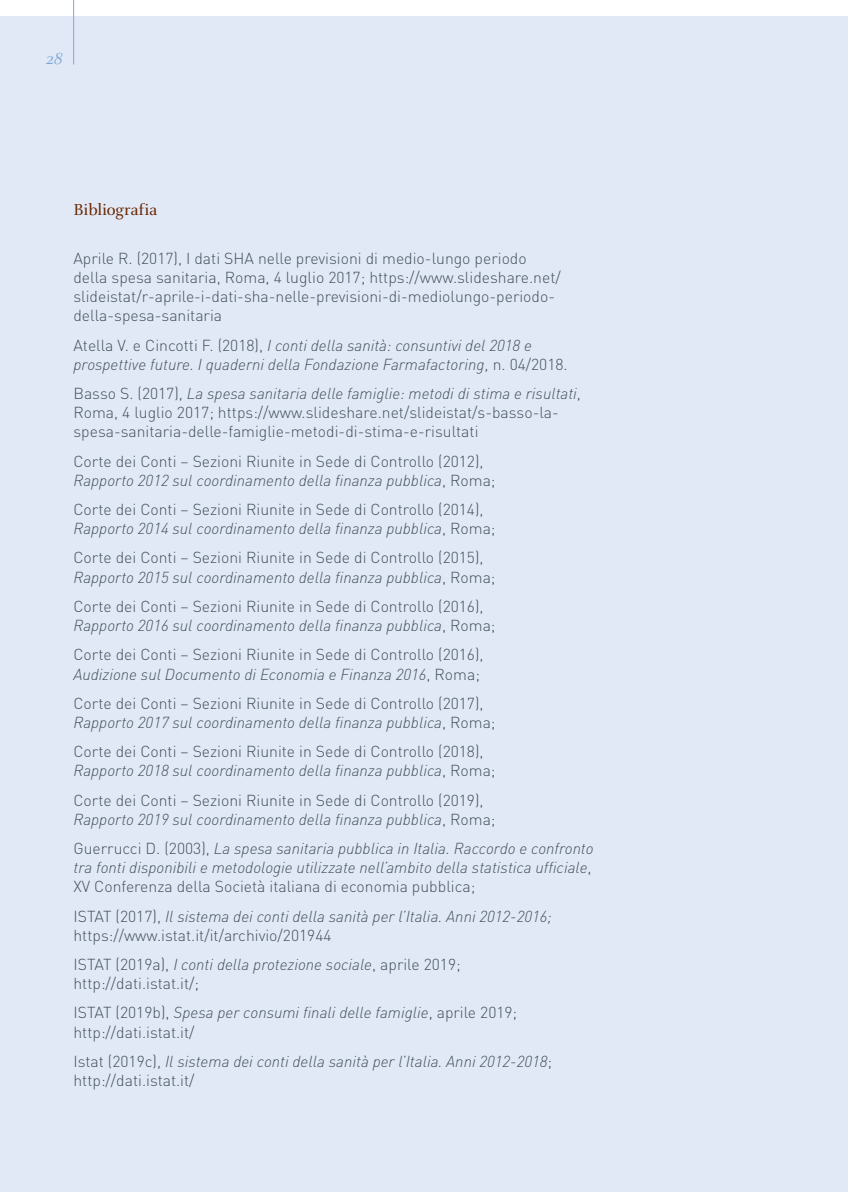
<style>
.page{position:relative;width:848px;height:1192px;background:#fff}
.page>*{position:absolute;margin:0;border:0;box-sizing:border-box;transform-origin:0 0}
.t1{font:17.5px "Celeste OT";letter-spacing:-.01em;color:#682701}
.t2{font:italic 17.5px "Celeste OT";color:#7ca7d8}
.t3{font:300 15.75px/19.2px "DINOT";color:#425159}
.t4{font:italic 300 15.75px/19.2px "DINOT";color:#425159}
.s1{font-style:normal}
.s2{font-style:italic}
</style>
<div class="page">
<div style="left:0;top:16px;width:845px;height:1176px;background:#e1e9f6"></div>
<hr style="left:845px;top:16px;width:2px;height:1176px;background:#e1e9f6">
<hr style="left:73px;top:0;width:1px;height:65px;background:#7ca7d8">
<p class="t2" style="left:45px;top:49px;width:19px">28</p>
<p class="t1" style="left:73px;top:200px;width:85px">Bibliografia</p>
<p class="t3" style="left:73px;top:248px;width:489px">Aprile R. (2017), I dati SHA nelle previsioni di medio-lungo periodo della spesa sanitaria, Roma, 4 luglio 2017; https://www.slideshare.net/ slideistat/r-aprile-i-dati-sha-nelle-previsioni-di-mediolungo-periodo&shy;della-spesa-sanitaria</p>
<p class="t4" style="left:73px;top:335px;width:495px"><span class="s1">Atella V. e Cincotti F. (2018),</span> I conti della sanità: consuntivi del 2018 e prospettive future. I quaderni della Fondazione Farmafactoring<span class="s1">, n. 04/2018.</span></p>
<p class="t3" style="left:73px;top:383px;width:509px">Basso S. (2017), <span class="s2">La spesa sanitaria delle famiglie: metodi di stima e risultati</span>,<br>Roma, 4 luglio 2017; https://www.slideshare.net/slideistat/s-basso-la&shy;spesa-sanitaria-delle-famiglie-metodi-di-stima-e-risultati</p>
<p class="t3" style="left:73px;top:451px;width:423px">Corte dei Conti – Sezioni Riunite in Sede di Controllo (2012),<br><span class="s2">Rapporto 2012 sul coordinamento della finanza pubblica</span>, Roma;</p>
<p class="t3" style="left:73px;top:499px;width:423px">Corte dei Conti – Sezioni Riunite in Sede di Controllo (2014),<br><span class="s2">Rapporto 2014 sul coordinamento della finanza pubblica</span>, Roma;</p>
<p class="t3" style="left:73px;top:548px;width:423px">Corte dei Conti – Sezioni Riunite in Sede di Controllo (2015),<br><span class="s2">Rapporto 2015 sul coordinamento della finanza pubblica</span>, Roma;</p>
<p class="t3" style="left:73px;top:596px;width:423px">Corte dei Conti – Sezioni Riunite in Sede di Controllo (2016),<br><span class="s2">Rapporto 2016 sul coordinamento della finanza pubblica</span>, Roma;</p>
<p class="t3" style="left:73px;top:644px;width:411px">Corte dei Conti – Sezioni Riunite in Sede di Controllo (2016),<br><span class="s2">Audizione sul Documento di Economia e Finanza 2016</span>, Roma;</p>
<p class="t3" style="left:73px;top:693px;width:423px">Corte dei Conti – Sezioni Riunite in Sede di Controllo (2017),<br><span class="s2">Rapporto 2017 sul coordinamento della finanza pubblica</span>, Roma;</p>
<p class="t3" style="left:73px;top:741px;width:423px">Corte dei Conti – Sezioni Riunite in Sede di Controllo (2018),<br><span class="s2">Rapporto 2018 sul coordinamento della finanza pubblica</span>, Roma;</p>
<p class="t3" style="left:73px;top:790px;width:423px">Corte dei Conti – Sezioni Riunite in Sede di Controllo (2019),<br><span class="s2">Rapporto 2019 sul coordinamento della finanza pubblica</span>, Roma;</p>
<p class="t4" style="left:73px;top:838px;width:521px"><span class="s1">Guerrucci D. (2003),</span> La spesa sanitaria pubblica in Italia. Raccordo e confronto tra fonti disponibili e metodologie utilizzate nell’ambito della statistica ufficiale<span class="s1">,<br>XV Conferenza della Società italiana di economia pubblica;</span></p>
<p class="t4" style="left:73px;top:906px;width:480px"><span class="s1">ISTAT (2017),</span> Il sistema dei conti della sanità per l’Italia. Anni 2012-2016; <span class="s1">https://www.istat.it/it/archivio/201944</span></p>
<p class="t3" style="left:73px;top:954px;width:388px">ISTAT (2019a), <span class="s2">I conti della protezione sociale</span>, aprile 2019; http://dati.istat.it/;</p>
<p class="t3" style="left:73px;top:1002px;width:445px">ISTAT (2019b), <span class="s2">Spesa per consumi finali delle famiglie</span>, aprile 2019; http://dati.istat.it/</p>
<p class="t4" style="left:73px;top:1051px;width:480px"><span class="s1">Istat (2019c),</span> Il sistema dei conti della sanità per l’Italia. Anni 2012-2018<span class="s1">; http://dati.istat.it/</span></p>
</div>
